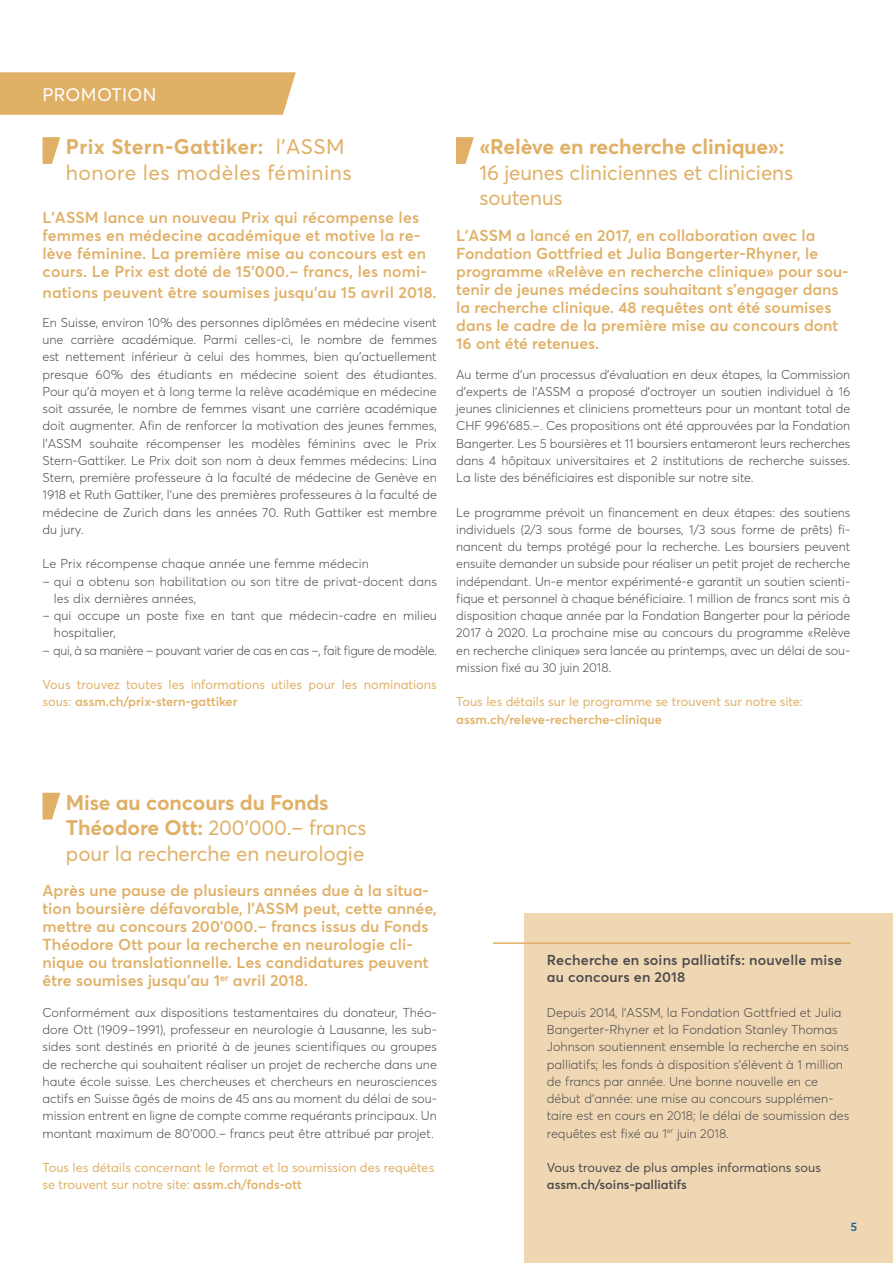
<style>
.page{position:relative;width:893px;height:1263px;background:#fff}
.page>*{position:absolute;margin:0;border:0;box-sizing:border-box;transform-origin:0 0}
.t1{font:21px/25.5px "Averta Std";letter-spacing:-.005em;color:#e0b066}
.t2{font:21px/25.5px "Averta Std";letter-spacing:.02em;color:#e0b066}
.t3{font:700 21px "Averta Std";letter-spacing:-.005em;color:#e0b066}
.t4{font:18px "Averta Std";letter-spacing:.02em;color:#fff}
.t5{font:600 15.75px/18px "Averta Std";color:#e0b066}
.t6{font:600 14.25px/17.2px "Averta Std";letter-spacing:.01em;color:#4b4b4d}
.t7{font:300 12.75px/17.2px "Averta Std";color:#4b4b4d;text-align:justify}
.t8{font:12.75px/17.2px "Averta Std";color:#e0b066}
.t9{font:300 12.75px "Averta Std";letter-spacing:-.02em;color:#4b4b4d}
.t10{font:12.75px "Averta Std";color:#4b4b4d}
.t11{font:600 12.75px "Averta Std";color:#e0b066}
.t12{font:600 12.75px "Averta Std";color:#4b4b4d}
.t13{font:600 12px "Averta Std";color:#146597}
.s1{font-weight:700}
.s2{font-weight:600}
</style>
<div class="page">
<svg style="left:43px;top:793px;width:17px;height:26px"></svg>
<svg style="left:456px;top:137px;width:18px;height:27px"></svg>
<div style="left:524px;top:913px;width:369px;height:350px;background:#f0d7b3"></div>
<hr style="left:493px;top:942px;width:358px;height:2px;background:#e0b066">
<div style="left:0;top:72px;width:296px;height:43px;background:#e0b066"></div>
<svg style="left:43px;top:137px;width:17px;height:27px"></svg>
<h2 class="t4" style="left:43px;top:83px;width:115px">PROMOTION</h2>
<h1 class="t2" style="left:66px;top:134px;width:287px"><span class="s1">Prix Stern-Gattiker:</span> l'ASSM honore les modèles féminins</h1>
<p class="t5" style="left:43px;top:209px;width:386px">L'ASSM lance un nouveau Prix qui récompense les femmes en médecine académique et motive la re&shy;lève féminine. La première mise au concours est en cours. Le Prix est doté de 15'000.– francs, les nomi-</p>
<p class="t5" style="left:43px;top:284px;width:396px">nations peuvent être soumises jusqu'au 15 avril 2018.</p>
<p class="t7" style="left:43px;top:314px;width:396px">En Suisse, environ 10% des personnes diplômées en médecine visent une carrière académique. Parmi celles-ci, le nombre de femmes est nettement inférieur à celui des hommes, bien qu'actuellement presque 60% des étudiants en médecine soient des étudiantes.<br>Pour qu’à moyen et à long terme la relève académique en médecine soit assurée, le nombre de femmes visant une carrière académique doit augmenter. Afin de renforcer la motivation des jeunes femmes, l'ASSM souhaite récompenser les modèles féminins avec le Prix Stern-Gattiker. Le Prix doit son nom à deux femmes médecins: Lina Stern, première professeure à la faculté de médecine de Genève en 1918 et Ruth Gattiker, l'une des premières professeures à la faculté de médecine de Zurich dans les années 70. Ruth Gattiker est membre du jury.</p>
<p class="t7" style="left:43px;top:555px;width:328px">Le Prix récompense chaque année une femme médecin</p>
<p class="t7" style="left:54px;top:572px;width:385px;text-indent:-11px">– qui a obtenu son habilitation ou son titre de privat-docent dans les dix dernières années,</p>
<p class="t7" style="left:54px;top:607px;width:385px;text-indent:-11px">– qui occupe un poste fixe en tant que médecin-cadre en milieu hospitalier,</p>
<p class="t9" style="left:43px;top:642px;width:396px">– qui, à sa manière – pouvant varier de cas en cas –, fait figure de modèle.</p>
<p class="t8" style="left:43px;top:676px;width:396px">Vous trouvez toutes les informations utiles pour les nominations sous: <span class="s2">assm.ch/prix-stern-gattiker</span></p>
<h1 class="t3" style="left:479px;top:134px;width:307px">«Relève en recherche clinique»:</h1>
<h1 class="t1" style="left:479px;top:159px;width:315px">16 jeunes cliniciennes et cliniciens soutenus</h1>
<p class="t5" style="left:456px;top:226px;width:394px">L’ASSM a lancé en 2017, en collaboration avec la Fondation Gottfried et Julia Bangerter-Rhyner, le programme «Relève en recherche clinique» pour sou&shy;tenir de jeunes médecins souhaitant s’engager dans la recherche clinique. 48 requêtes ont été soumises dans le cadre de la première mise au concours dont 16 ont été retenues.</p>
<p class="t7" style="left:456px;top:365px;width:396px">Au terme d’un processus d’évaluation en deux étapes, la Commission d’experts de l’ASSM a proposé d’octroyer un soutien individuel à 16 jeunes cliniciennes et cliniciens prometteurs pour un montant total de CHF 996'685.–. Ces propositions ont été approuvées par la Fondation Bangerter. Les 5 boursières et 11 boursiers entameront leurs recherches dans 4 hôpitaux universitaires et 2 institutions de recherche suisses.<br>La liste des bénéficiaires est disponible sur notre site.</p>
<p class="t7" style="left:456px;top:503px;width:395px">Le programme prévoit un financement en deux étapes: des soutiens individuels (2/3 sous forme de bourses, 1/3 sous forme de prêts) fi&shy;nancent du temps protégé pour la recherche. Les boursiers peuvent ensuite demander un subside pour réaliser un petit projet de recherche indépendant. Un-e mentor expérimenté-e garantit un soutien scienti&shy;fique et personnel à chaque bénéficiaire. 1 million de francs sont mis à disposition chaque année par la Fondation Bangerter pour la période 2017 à 2020. La prochaine mise au concours du programme «Relève en recherche clinique» sera lancée au printemps, avec un délai de sou&shy;mission fixé au 30 juin 2018.</p>
<p class="t8" style="left:456px;top:693px;width:348px">Tous les détails sur le programme se trouvent sur notre site:</p>
<p class="t11" style="left:456px;top:711px;width:207px">assm.ch/releve-recherche-clinique</p>
<h1 class="t1" style="left:66px;top:789px;width:302px"><span class="s1">Mise au concours du Fonds<br>Théodore Ott:</span> 200'000.– francs pour la recherche en neurologie</h1>
<p class="t5" style="left:43px;top:881px;width:396px">Après une pause de plusieurs années due à la situa&shy;tion boursière défavorable, l'ASSM peut, cette année, mettre au concours 200'000.– francs issus du Fonds Théodore Ott pour la recherche en neurologie cli&shy;nique ou translationnelle. Les candidatures peuvent être soumises jusqu'au 1<sup>er</sup> avril 2018.</p>
<p class="t7" style="left:43px;top:1004px;width:396px">Conformément aux dispositions testamentaires du donateur, Théo&shy;dore Ott (1909 – 1991), professeur en neurologie à Lausanne, les sub&shy;sides sont destinés en priorité à de jeunes scientifiques ou groupes de recherche qui souhaitent réaliser un projet de recherche dans une haute école suisse. Les chercheuses et chercheurs en neurosciences actifs en Suisse âgés de moins de 45 ans au moment du délai de sou&shy;mission entrent en ligne de compte comme requérants principaux. Un montant maximum de 80'000.– francs peut être attribué par projet.</p>
<p class="t8" style="left:43px;top:1159px;width:393px">Tous les détails concernant le format et la soumission des requêtes se trouvent sur notre site: <span class="s2">assm.ch/fonds-ott</span></p>
<p class="t6" style="left:547px;top:951px;width:297px">Recherche en soins palliatifs: nouvelle mise au concours en 2018</p>
<p class="t7" style="left:547px;top:1004px;width:304px;text-align:left">Depuis 2014, l'ASSM, la Fondation Gottfried et Julia Bangerter-Rhyner et la Fondation Stanley Thomas Johnson soutiennent ensemble la recherche en soins palliatifs; les fonds à disposition s'élèvent à 1 million de francs par année. Une bonne nouvelle en ce début d'année: une mise au concours supplémen&shy;taire est en cours en 2018; le délai de soumission des requêtes est fixé au 1<sup>er</sup> juin 2018.</p>
<p class="t10" style="left:547px;top:1160px;width:276px">Vous trouvez de plus amples informations sous</p>
<p class="t12" style="left:547px;top:1177px;width:141px">assm.ch/soins-palliatifs</p>
<p class="t13" style="left:850px;top:1219px;width:8px">5</p>
</div>
